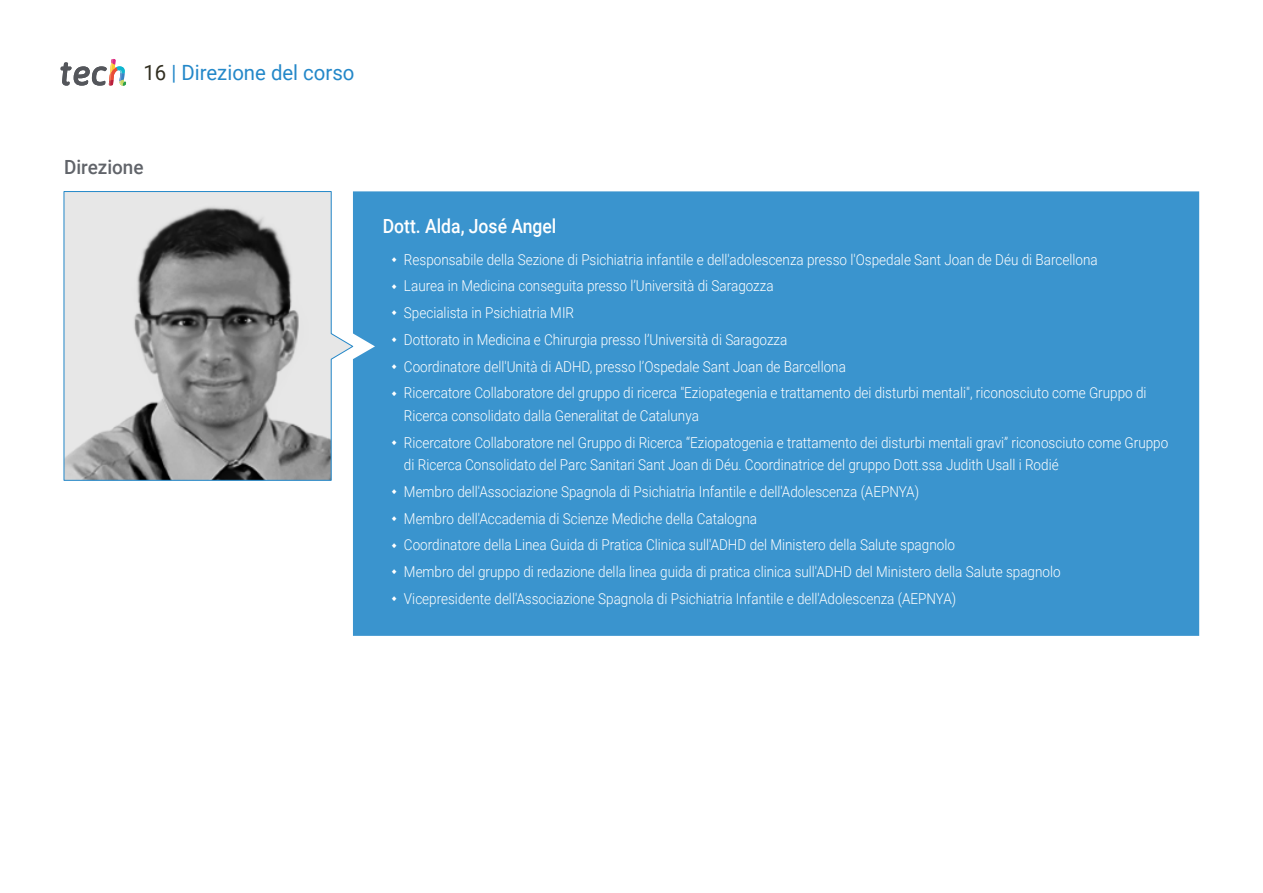
<style>
.page{position:relative;width:1263px;height:893px;background:#fff}
.page>*{position:absolute;margin:0;border:0;box-sizing:border-box;transform-origin:0 0}
.t1{font:21px "Roboto";color:#2488c9}
.t2{font:500 19.5px "Roboto";color:#fff;scale:.9 1}
.t3{font:500 19.5px "Roboto";color:#61646a}
.t4{font:300 15px/26.7px "Roboto";color:#fff;scale:.9 1}
.s1{color:#312e20}
</style>
<div class="page">
<div style="left:353px;top:191px;width:846px;height:445px;background:#3a94ce"></div>
<svg style="left:64px;top:191px;width:289px;height:290px;background:#adaeaf"></svg>
<svg style="left:61px;top:59px;width:65px;height:27px"></svg>
<svg style="left:392px;top:257px;width:5px;height:5px"></svg>
<svg style="left:392px;top:284px;width:5px;height:5px"></svg>
<svg style="left:392px;top:310px;width:5px;height:5px"></svg>
<svg style="left:392px;top:337px;width:5px;height:5px"></svg>
<svg style="left:392px;top:364px;width:5px;height:5px"></svg>
<svg style="left:392px;top:391px;width:5px;height:5px"></svg>
<svg style="left:392px;top:440px;width:5px;height:5px"></svg>
<svg style="left:392px;top:489px;width:5px;height:5px"></svg>
<svg style="left:392px;top:516px;width:5px;height:5px"></svg>
<svg style="left:392px;top:543px;width:5px;height:5px"></svg>
<svg style="left:392px;top:569px;width:5px;height:5px"></svg>
<svg style="left:392px;top:596px;width:5px;height:5px"></svg>
<h1 class="t1" style="left:144px;top:57px;width:213px"><span class="s1">16</span> | Direzione del corso</h1>
<h2 class="t3" style="left:64px;top:154px;width:81px">Direzione</h2>
<h2 class="t2" style="left:383px;top:212px;width:194px">Dott. Alda, José Angel</h2>
<p class="t4" style="left:404px;top:245px;width:826px">Responsabile della Sezione di Psichiatria infantile e dell'adolescenza presso l'Ospedale Sant Joan de Déu di Barcellona<br>Laurea in Medicina conseguita presso l’Università di Saragozza<br>Specialista in Psichiatria MIR<br>Dottorato in Medicina e Chirurgia presso l’Università di Saragozza<br>Coordinatore dell'Unità di ADHD, presso l’Ospedale Sant Joan de Barcellona<br>Ricercatore Collaboratore del gruppo di ricerca "Eziopategenia e trattamento dei disturbi mentali", riconosciuto come Gruppo di</p>
<p class="t4" style="left:404px;top:402px;width:851px">Ricerca consolidato dalla Generalitat de Catalunya<br>Ricercatore Collaboratore nel Gruppo di Ricerca “Eziopatogenia e trattamento dei disturbi mentali gravi” riconosciuto come Gruppo</p>
<p class="t4" style="left:404px;top:451px;width:731px">di Ricerca Consolidato del Parc Sanitari Sant Joan di Déu. Coordinatrice del gruppo Dott.ssa Judith Usall i Rodié Membro dell'Associazione Spagnola di Psichiatria Infantile e dell'Adolescenza (AEPNYA)<br>Membro dell'Accademia di Scienze Mediche della Catalogna<br>Coordinatore della Linea Guida di Pratica Clinica sull'ADHD del Ministero della Salute spagnolo<br>Membro del gruppo di redazione della linea guida di pratica clinica sull'ADHD del Ministero della Salute spagnolo Vicepresidente dell'Associazione Spagnola di Psichiatria Infantile e dell'Adolescenza (AEPNYA)</p>
</div>
